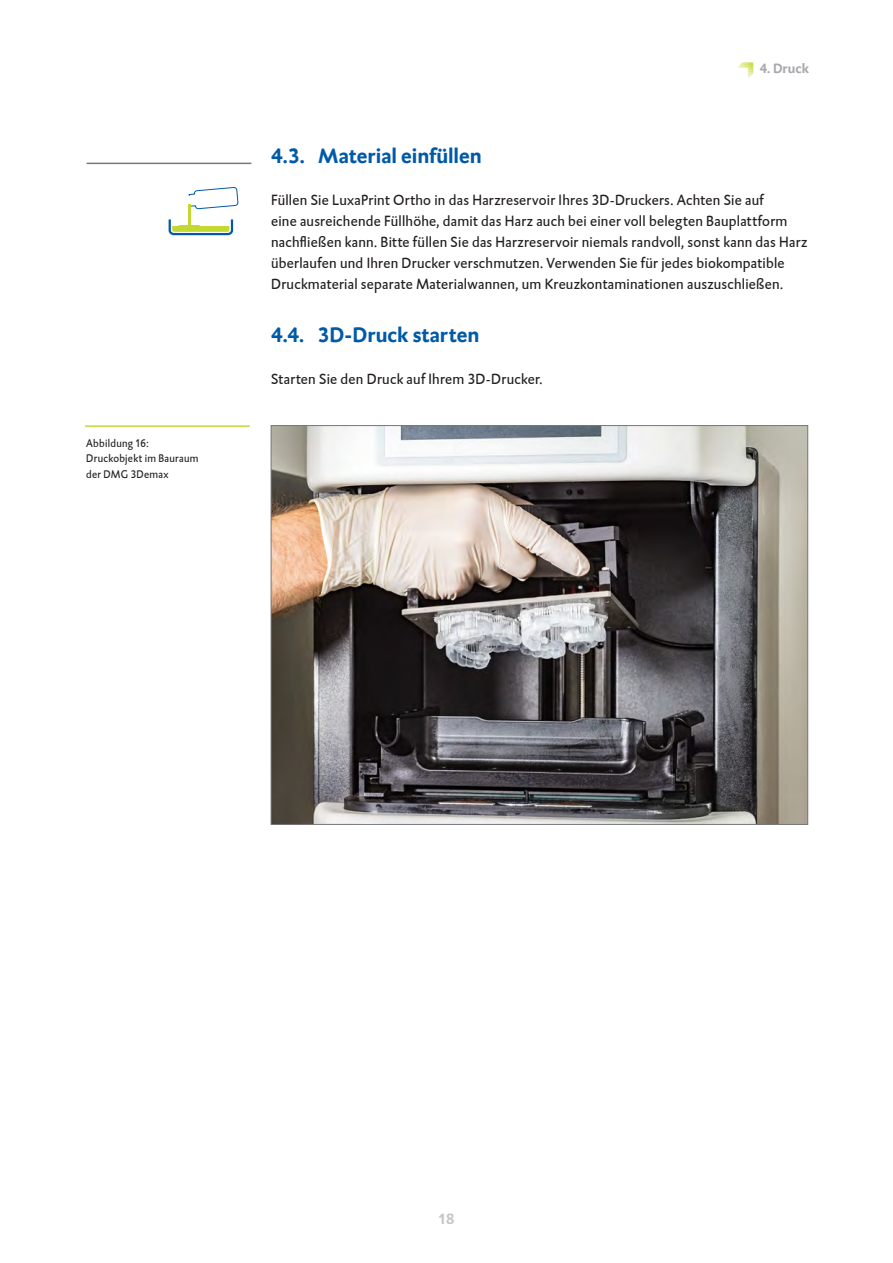
<style>
.page{position:relative;width:893px;height:1263px;background:#fff}
.page>*{position:absolute;margin:0;border:0;box-sizing:border-box;transform-origin:0 0}
.t1{font:700 21px "DTL Caspari Global";color:#015aa8}
.t2{font:15px/21px "DTL Caspari Global";letter-spacing:.015em;color:#231f20}
.t3{font:700 15px "DTL Caspari Global";color:#c5c6c8}
.t4{font:700 13.5px "DTL Caspari Global";color:#a8a9ad}
.t5{font:11.25px/15.8px "DTL Caspari Global";letter-spacing:.025em;color:#231f20}
.s1{color:#c4d832}
</style>
<div class="page">
<img style="left:273px;top:427px;width:533px;height:396px">
<svg style="left:168px;top:217px;width:66px;height:19px"></svg>
<svg style="left:188px;top:187px;width:51px;height:22px"></svg>
<div style="left:177px;top:225px;width:24px;height:6px;background:#c4d832;border-radius:3px"></div>
<hr style="left:188px;top:205px;width:2px;height:22px;background:#c4d832">
<hr style="left:87px;top:163px;width:164px;height:1px;background:#76787b">
<hr style="left:85px;top:425px;width:165px;height:2px;background:#c4d832">
<p class="t5" style="left:86px;top:435px;width:114px">Abbildung 16:<br>Druckobjekt im Bauraum der DMG 3Demax</p>
<p class="t4" style="left:737px;top:61px;width:73px"><span class="s1">•</span> 4. Druck</p>
<h1 class="t1" style="left:271px;top:143px;width:212px">4.3. Material einfüllen</h1>
<p class="t2" style="left:271px;top:189px;width:538px">Füllen Sie LuxaPrint Ortho in das Harzreservoir Ihres 3D-Druckers. Achten Sie auf<br>eine ausreichende Füllhöhe, damit das Harz auch bei einer voll belegten Bauplattform nachfließen kann. Bitte füllen Sie das Harzreservoir niemals randvoll, sonst kann das Harz überlaufen und Ihren Drucker verschmutzen. Verwenden Sie für jedes biokompatible Druckmaterial separate Materialwannen, um Kreuzkontaminationen auszuschließen.</p>
<h1 class="t1" style="left:271px;top:322px;width:210px">4.4. 3D-Druck starten</h1>
<p class="t2" style="left:271px;top:368px;width:273px">Starten Sie den Druck auf Ihrem 3D-Drucker.</p>
<p class="t3" style="left:438px;top:1210px;width:18px">18</p>
</div>
